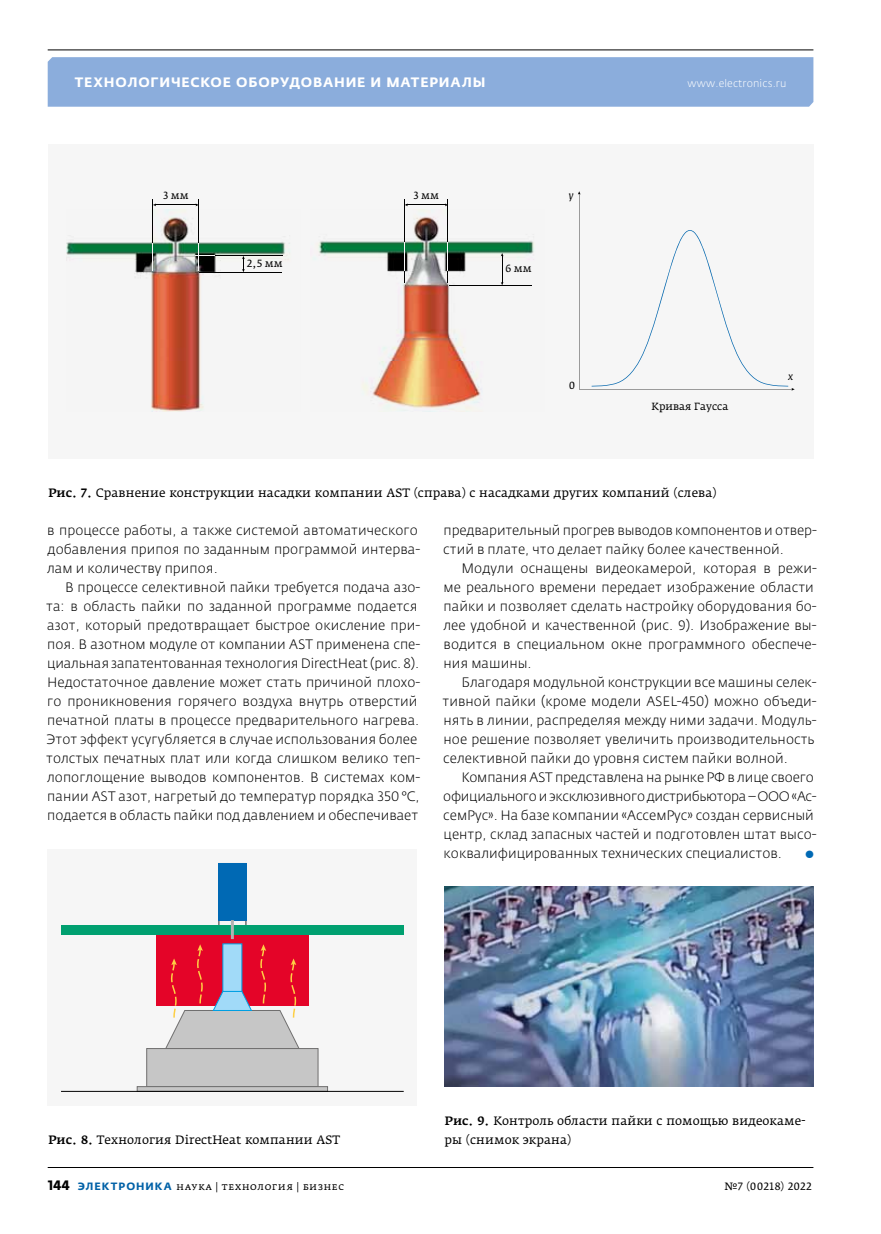
<style>
.page{position:relative;width:881px;height:1234px;background:#fff}
.page>*{position:absolute;margin:0;border:0;box-sizing:border-box;transform-origin:0 0}
.t1{font:300 13.5px/19px "Fedra Sans Pro";letter-spacing:.005em;color:#000}
.t2{font:700 13.5px "Fedra Sans Alt Pro";letter-spacing:.06em;color:#fff}
.t3{font:italic 13.5px "Fedra Sans Pro";color:#0069b4}
.t4{font:12px/19px "Fedra Serif A Pro";letter-spacing:.005em;color:#000}
.t5{font:10.5px "Fedra Serif A Pro";letter-spacing:.03em;color:#000}
.t6{font:300 10.5px "Fedra Sans Pro";letter-spacing:.015em;color:#fff}
.t7{font:10.35px "Fedra Serif A Pro";color:#000}
.t8{font:italic 10.35px "Fedra Serif A Pro";color:#000}
.s1{font-weight:500}
.s2{font-family:"Fedra Sans Pro";font-weight:700;font-size:13.5px}
.s3{font-family:"Fedra Sans Alt Pro";font-weight:700;color:#0061a7}
</style>
<div class="page">
<div style="left:48px;top:57px;width:765px;height:50px;background:#8baddc"></div>
<hr style="left:48px;top:49px;width:765px;height:1px;background:#000">
<hr style="left:48px;top:1166px;width:765px;height:1px;background:#000">
<div style="left:48px;top:848px;width:369px;height:257px;background:#f6f6f6"></div>
<div style="left:156px;top:934px;width:152px;height:71px;background:#e40428"></div>
<svg style="left:218px;top:919px;width:28px;height:5px"></svg>
<div style="left:61px;top:924px;width:342px;height:10px;background:#00a070"></div>
<div style="left:218px;top:862px;width:28px;height:57px;background:#0069b4"></div>
<div style="left:222px;top:943px;width:20px;height:48px;background:#506fa7"></div>
<div style="left:146px;top:1048px;width:172px;height:38px;background:#c6c6c6;border:1px solid #706f6f"></div>
<svg style="left:137px;top:1086px;width:190px;height:4px"></svg>
<hr style="left:231px;top:919px;width:3px;height:19px;background:#b3b2b2">
<hr style="left:61px;top:1090px;width:342px;height:1px;background:#000">
<svg style="left:165px;top:944px;width:134px;height:104px"></svg>
<img style="left:444px;top:886px;width:369px;height:200px">
<div style="left:48px;top:145px;width:765px;height:313px;background:#f6f6f6"></div>
<img style="left:66px;top:209px;width:224px;height:202px">
<img style="left:314px;top:209px;width:220px;height:201px">
<svg style="left:578px;top:191px;width:216px;height:199px"></svg>
<hr style="left:153px;top:199px;width:1px;height:71px;background:#000">
<hr style="left:198px;top:199px;width:1px;height:71px;background:#000">
<svg style="left:153px;top:243px;width:1px;height:27px"></svg>
<hr style="left:155px;top:205px;width:41px;height:1px;background:#000">
<svg style="left:242px;top:257px;width:3px;height:15px"></svg>
<hr style="left:404px;top:199px;width:1px;height:83px;background:#000">
<hr style="left:447px;top:199px;width:1px;height:83px;background:#000">
<svg style="left:404px;top:243px;width:1px;height:28px"></svg>
<svg style="left:447px;top:243px;width:1px;height:28px"></svg>
<hr style="left:406px;top:205px;width:40px;height:1px;background:#000">
<hr style="left:199px;top:272px;width:83px;height:1px;background:#000">
<svg style="left:500px;top:253px;width:3px;height:32px"></svg>
<hr style="left:448px;top:285px;width:83px;height:1px;background:#000">
<hr style="left:195px;top:256px;width:87px;height:1px;background:#000">
<svg style="left:195px;top:243px;width:20px;height:27px"></svg>
<p class="t2" style="left:75px;top:74px;width:412px">Технологическое оборудование и материалы</p>
<p class="t6" style="left:687px;top:77px;width:100px">www.electronics.ru</p>
<p class="t7" style="left:163px;top:192px;width:27px">3 мм</p>
<p class="t7" style="left:413px;top:192px;width:27px">3 мм</p>
<p class="t8" style="left:568px;top:189px;width:6px">y</p>
<p class="t7" style="left:247px;top:260px;width:37px">2,5 мм</p>
<p class="t7" style="left:505px;top:264px;width:28px">6 мм</p>
<p class="t7" style="left:568px;top:382px;width:8px">0</p>
<p class="t7" style="left:651px;top:402px;width:78px">Кривая Гаусса</p>
<p class="t4" style="left:48px;top:483px;width:669px"><span class="s1">Рис. 7.</span> Сравнение конструкции насадки компании AST (справа) с насадками других компаний (слева)</p>
<p class="t8" style="left:788px;top:370px;width:6px">x</p>
<p class="t1" style="left:47px;top:520px;width:374px">в процессе работы, а также системой автоматического добавления припоя по заданным программой интерва&shy;лам и количеству припоя.</p>
<p class="t1" style="left:46px;top:577px;width:375px;text-indent:19px">В процессе селективной пайки требуется подача азо&shy;та: в область пайки по заданной программе подается азот, который предотвращает быстрое окисление при&shy;поя. В азотном модуле от компании AST применена спе&shy;циальная запатентованная технология DirectHeat (рис. 8).<br>Недостаточное давление может стать причиной плохо&shy;го проникновения горячего воздуха внутрь отверстий печатной платы в процессе предварительного нагрева.<br>Этот эффект усугубляется в случае использования более толстых печатных плат или когда слишком велико теп&shy;лопоглощение выводов компонентов. В системах ком&shy;пании AST азот, нагретый до температур порядка 350 °C, подается в область пайки под давлением и обеспечивает</p>
<p class="t1" style="left:443px;top:520px;width:375px">предварительный прогрев выводов компонентов и отвер&shy;стий в плате, что делает пайку более качественной.</p>
<p class="t1" style="left:443px;top:558px;width:375px;text-indent:18px">Модули оснащены видеокамерой, которая в режи&shy;ме реального времени передает изображение области пайки и позволяет сделать настройку оборудования бо&shy;лее удобной и качественной (рис. 9). Изображение вы&shy;водится в специальном окне программного обеспече&shy;ния машины.</p>
<p class="t1" style="left:442px;top:672px;width:375px;text-indent:19px">Благодаря модульной конструкции все машины селек&shy;тивной пайки (кроме модели ASEL‑450) можно объеди&shy;нять в линии, распределяя между ними задачи. Модуль&shy;ное решение позволяет увеличить производительность селективной пайки до уровня систем пайки волной.</p>
<p class="t1" style="left:443px;top:767px;width:375px;text-indent:18px">Компания AST представлена на рынке РФ в лице своего официального и эксклюзивного дистрибьютора –ООО «Ас&shy;семРус». На базе компании «АссемРус» создан сервисный центр, склад запасных частей и подготовлен штат высо&shy;коквалифицированных технических специалистов.</p>
<p class="t3" style="left:804px;top:845px;width:12px">●</p>
<p class="t4" style="left:48px;top:1129px;width:293px"><span class="s1">Рис. 8.</span> Технология DirectHeat компании AST</p>
<p class="t4" style="left:444px;top:1110px;width:362px"><span class="s1">Рис. 9.</span> Контроль области пайки с помощью видеокаме‑ ры (снимок экрана)</p>
<p class="t5" style="left:48px;top:1179px;width:298px"><span class="s2">144</span> <span class="s3">ЭЛЕКТРОНИКА</span> наука | технология | бизнес</p>
<p class="t5" style="left:724px;top:1179px;width:88px">№7 (00218) 2022</p>
</div>
